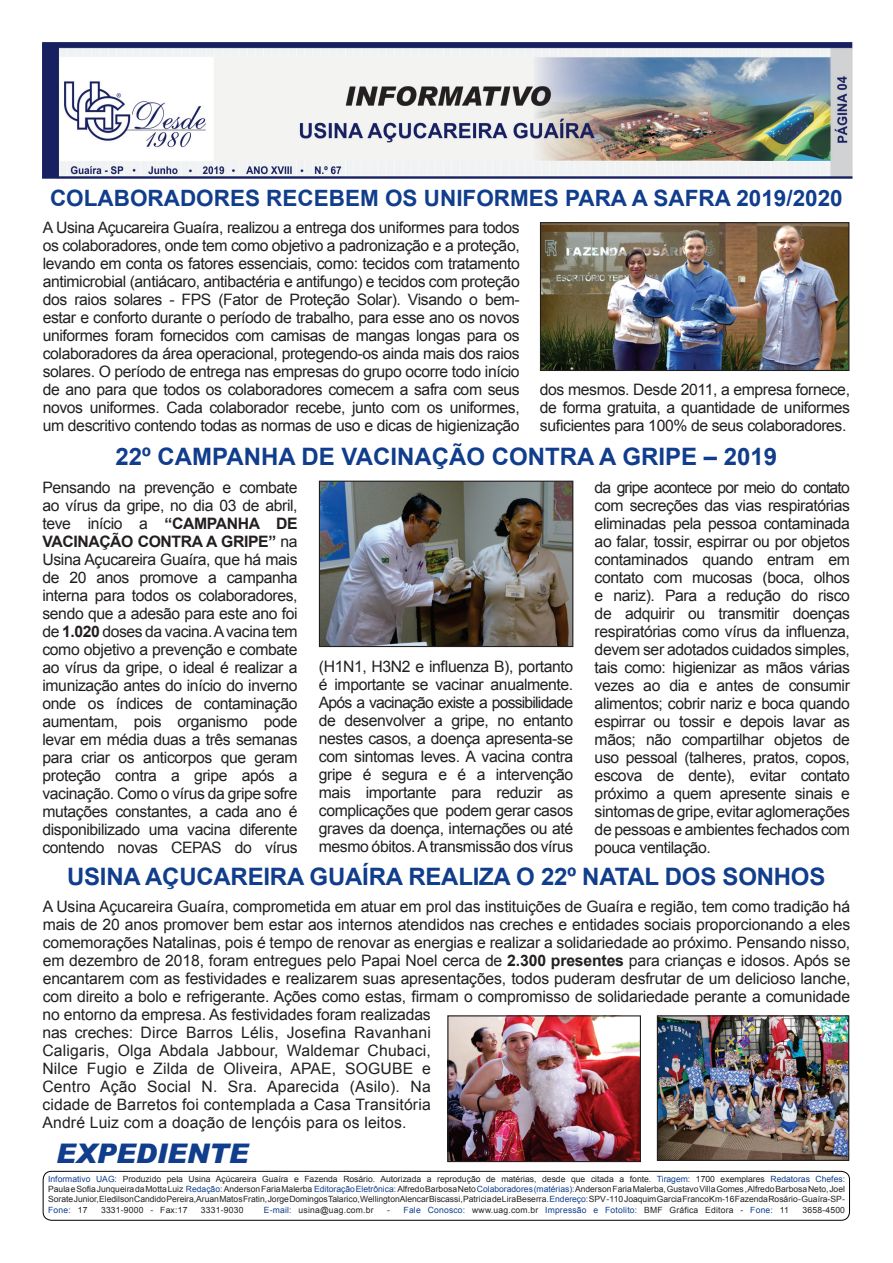
<style>
.page{position:relative;width:893px;height:1263px;background:#fff}
.page>*{position:absolute;margin:0;border:0;box-sizing:border-box;transform-origin:0 0}
.t1{font:italic 900 27px "Arial";color:#103d8c}
.t2{font:700 24px "Arial";letter-spacing:-.01em;color:#103d8c}
.t3{font:700 22.5px "Arial";color:#103d8c}
.t4{font:15.75px/18px "Arial";letter-spacing:-.025em;color:#231f20;text-align:justify}
.t5{font:8.55px/10.2px "Arial";letter-spacing:.025em;color:#231f20;text-align:justify}
.t6{font:8.55px "Arial";letter-spacing:.025em;color:#103d8c}
.s1{font-weight:700}
.s2{color:#103d8c}
.s3{color:#231f20}
</style>
<div class="page">
<div style="left:43px;top:1171px;width:807px;height:49px;border:1px solid #000;border-radius:8px"></div>
<img style="left:542px;top:224px;width:305px;height:145px">
<div style="left:540px;top:222px;width:309px;height:149px;border:1px solid #231f20"></div>
<img style="left:321px;top:483px;width:250px;height:162px">
<div style="left:319px;top:481px;width:254px;height:166px;border:1px solid #231f20"></div>
<img style="left:449px;top:1017px;width:190px;height:143px">
<div style="left:447px;top:1015px;width:194px;height:147px;border:1px solid #231f20"></div>
<img style="left:659px;top:1017px;width:188px;height:142px">
<div style="left:657px;top:1015px;width:192px;height:146px;border:1px solid #231f20"></div>
<img style="left:43px;top:43px;width:809px;height:136px">
<p class="t3" style="left:50px;top:183px;width:794px">COLABORADORES RECEBEM OS UNIFORMES PARA A SAFRA 2019/2020</p>
<p class="t4" style="left:43px;top:219px;width:479px">A Usina Açucareira Guaíra, realizou a entrega dos uniformes para todos os colaboradores, onde tem como objetivo a padronização e a proteção, levando em conta os fatores essenciais, como: tecidos com tratamento antimicrobial (antiácaro, antibactéria e antifungo) e tecidos com proteção dos raios solares - FPS (Fator de Proteção Solar). Visando o bem&shy;estar e conforto durante o período de trabalho, para esse ano os novos uniformes foram fornecidos com camisas de mangas longas para os colaboradores da área operacional, protegendo-os ainda mais dos raios solares. O período de entrega nas empresas do grupo ocorre todo início de ano para que todos os colaboradores comecem a safra com seus novos uniformes. Cada colaborador recebe, junto com os uniformes, um descritivo contendo todas as normas de uso e dicas de higienização</p>
<p class="t4" style="left:540px;top:381px;width:312px">dos mesmos. Desde 2011, a empresa fornece, de forma gratuita, a quantidade de uniformes suficientes para 100% de seus colaboradores.</p>
<p class="t2" style="left:115px;top:440px;width:663px">22º CAMPANHA DE VACINAÇÃO CONTRA A GRIPE – 2019</p>
<p class="t4" style="left:42px;top:478px;width:257px">Pensando na prevenção e combate ao vírus da gripe, no dia 03 de abril, teve início a <span class="s1">“CAMPANHA DE VACINAÇÃO CONTRA A GRIPE”</span> na Usina Açucareira Guaíra, que há mais de 20 anos promove a campanha interna para todos os colaboradores, sendo que a adesão para este ano foi de <span class="s1">1.020</span> doses da vacina. A vacina tem como objetivo a prevenção e combate ao vírus da gripe, o ideal é realizar a imunização antes do início do inverno onde os índices de contaminação aumentam, pois organismo pode levar em média duas a três semanas para criar os anticorpos que geram proteção contra a gripe após a vacinação. Como o vírus da gripe sofre mutações constantes, a cada ano é disponibilizado uma vacina diferente contendo novas CEPAS do vírus</p>
<p class="t4" style="left:595px;top:478px;width:257px">da gripe acontece por meio do contato com secreções das vias respiratórias eliminadas pela pessoa contaminada ao falar, tossir, espirrar ou por objetos contaminados quando entram em contato com mucosas (boca, olhos e nariz). Para a redução do risco de adquirir ou transmitir doenças respiratórias como vírus da influenza, devem ser adotados cuidados simples, tais como: higienizar as mãos várias vezes ao dia e antes de consumir alimentos; cobrir nariz e boca quando espirrar ou tossir e depois lavar as mãos; não compartilhar objetos de uso pessoal (talheres, pratos, copos, escova de dente), evitar contato próximo a quem apresente sinais e sintomas de gripe, evitar aglomerações de pessoas e ambientes fechados com pouca ventilação.</p>
<p class="t4" style="left:319px;top:657px;width:256px">(H1N1, H3N2 e influenza B), portanto é importante se vacinar anualmente.<br>Após a vacinação existe a possibilidade de desenvolver a gripe, no entanto nestes casos, a doença apresenta-se com sintomas leves. A vacina contra gripe é segura e é a intervenção mais importante para reduzir as complicações que podem gerar casos graves da doença, internações ou até mesmo óbitos. A transmissão dos vírus</p>
<p class="t2" style="left:67px;top:860px;width:760px">USINA AÇUCAREIRA GUAÍRA REALIZA O 22º NATAL DOS SONHOS</p>
<p class="t4" style="left:43px;top:897px;width:809px">A Usina Açucareira Guaíra, comprometida em atuar em prol das instituições de Guaíra e região, tem como tradição há mais de 20 anos promover bem estar aos internos atendidos nas creches e entidades sociais proporcionando a eles comemorações Natalinas, pois é tempo de renovar as energias e realizar a solidariedade ao próximo. Pensando nisso, em dezembro de 2018, foram entregues pelo Papai Noel cerca de <span class="s1">2.300 presentes</span> para crianças e idosos. Após se encantarem com as festividades e realizarem suas apresentações, todos puderam desfrutar de um delicioso lanche, com direito a bolo e refrigerante. Ações como estas, firmam o compromisso de solidariedade perante a comunidade</p>
<p class="t4" style="left:42px;top:1005px;width:390px">no entorno da empresa. As festividades foram realizadas nas creches: Dirce Barros Lélis, Josefina Ravanhani Caligaris, Olga Abdala Jabbour, Waldemar Chubaci, Nilce Fugio e Zilda de Oliveira, APAE, SOGUBE e Centro Ação Social N. Sra. Aparecida (Asilo). Na cidade de Barretos foi contemplada a Casa Transitória André Luiz com a doação de lençóis para os leitos.</p>
<p class="t1" style="left:56px;top:1137px;width:193px">EXPEDIENTE</p>
<p class="t5" style="left:48px;top:1174px;width:798px"><span class="s2">Informativo UAG:</span> Produzido pela Usina Açúcareira Guaíra e Fazenda Rosário. Autorizada a reprodução de matérias, desde que citada a fonte. <span class="s2">Tiragem:</span> 1700 exemplares <span class="s2">Redatoras Chefes:<br></span>Paula e Sofia Junqueira da Motta Luiz <span class="s2">Redação:</span> Anderson Faria Malerba <span class="s2">Editoração Eletrônica:</span> Alfredo Barbosa Neto<span class="s2">Colaboradores (matérias):</span> Anderson Faria Malerba, Gustavo Villa Gomes , Alfredo Barbosa Neto, Joel Sorate Junior, Eledilson Candido Pereira, Aruan Matos Fratin, Jorge Domingos Talarico, Wellington Alencar Biscassi, Patricia de Lira Beserra. <span class="s2">Endereço:</span> SPV - 110 Joaquim Garcia Franco Km-16 Fazenda Rosário - Guaíra-SP - <span class="s2">Fone:</span> 17</p>
<p class="t5" style="left:101px;top:1204px;width:88px">3331-9000 - Fax:17</p>
<p class="t5" style="left:201px;top:1204px;width:44px">3331-9030</p>
<p class="t5" style="left:264px;top:1204px;width:111px"><span class="s2">E-mail:</span> usina@uag.com.br</p>
<p class="t6" style="left:387px;top:1204px;width:403px"><span class="s3">-</span> Fale Conosco: <span class="s3">www.uag.com.br</span> Impressão e Fotolito: <span class="s3">BMF Gráfica Editora -</span> Fone: <span class="s3">11</span></p>
<p class="t5" style="left:802px;top:1204px;width:44px">3658-4500</p>
</div>
